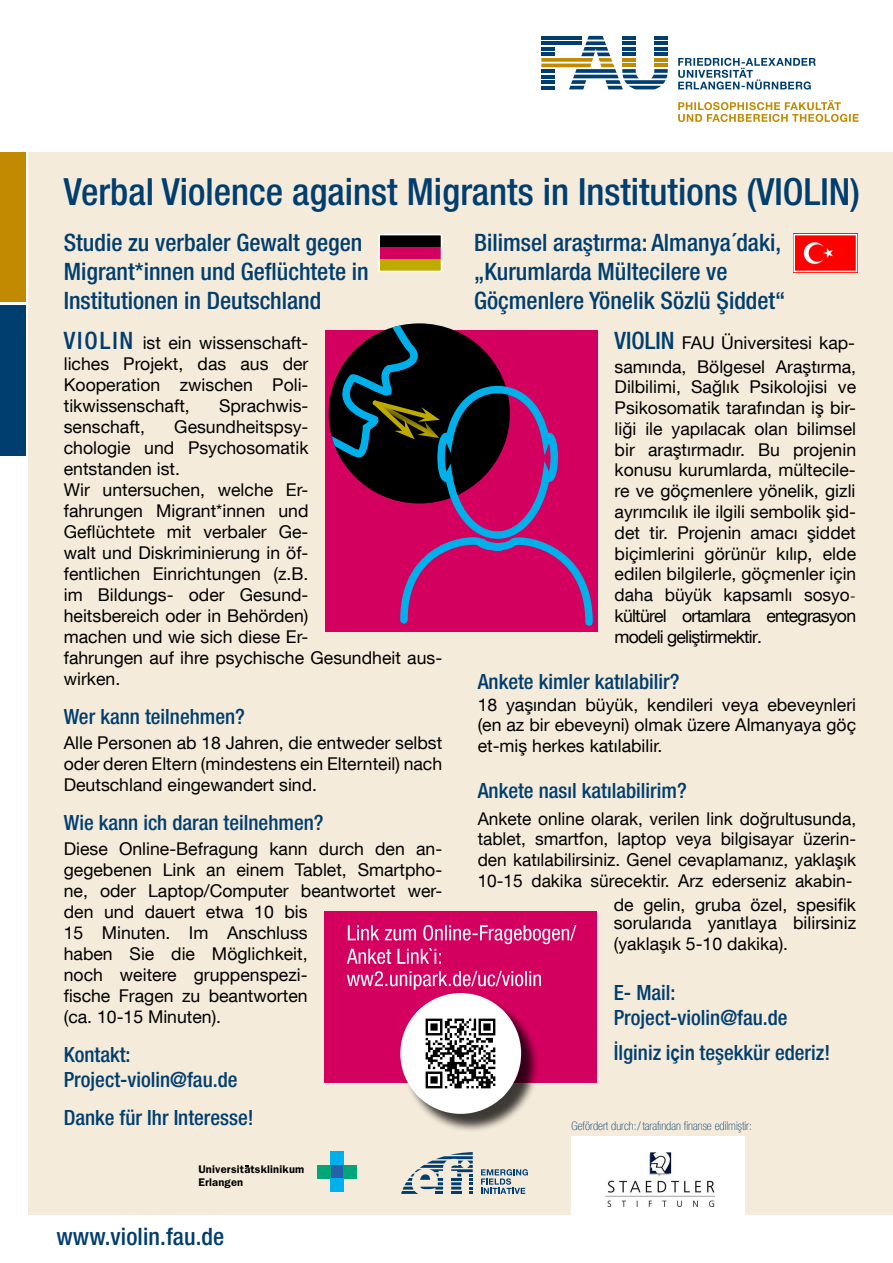
<style>
.page{position:relative;width:893px;height:1263px;background:#fff}
.page>*{position:absolute;margin:0;border:0;box-sizing:border-box;transform-origin:0 0}
.t1{font:500 condensed 37.5px "Helvetica Neue LT Com";color:#003e6f}
.t2{font:500 condensed 24px/28.8px "Helvetica Neue LT Com";color:#003e6f}
.t3{font:500 condensed 21px/25.2px "Helvetica Neue LT Com";color:#003e6f}
.t4{font:17.7px/21px "Helvetica Neue LT Com";color:#000;text-align:justify}
.t5{font:100 condensed 12px "Helvetica Neue LT Com";color:#003e6f}
.t6{font:600 11.1px/12.8px "Franklin Gothic LT";letter-spacing:.015em;color:#000}
.s1{font-weight:500;font-stretch:condensed;font-size:24px;color:#003e6f}
.s2{font-family:"Arial";font-size:16.5px}
.s3{font-family:"Arial"}
.s4{font-family:"Arial";font-weight:700;font-stretch:normal}
</style>
<div class="page">
<div style="left:28px;top:152px;width:865px;height:1062px;background:#f5ebda"></div>
<div style="left:0;top:152px;width:26px;height:152px;background:#c28a00"></div>
<div style="left:0;top:304px;width:26px;height:151px;background:#003e6f"></div>
<hr style="left:0;top:302px;width:26px;height:3px;background:#fff">
<svg style="left:678px;top:58px;width:138px;height:32px"></svg>
<svg style="left:541px;top:36px;width:127px;height:53px"></svg>
<svg style="left:678px;top:100px;width:181px;height:22px"></svg>
<div style="left:380px;top:235px;width:61px;height:12px;background:#000"></div>
<div style="left:380px;top:247px;width:61px;height:12px;background:#d4005f"></div>
<div style="left:380px;top:259px;width:61px;height:12px;background:#beab00"></div>
<div style="left:378px;top:234px;width:64px;height:38px;border:2px solid #fff"></div>
<svg style="left:481px;top:1169px;width:47px;height:25px"></svg>
<svg style="left:401px;top:1152px;width:72px;height:42px"></svg>
<div style="left:330px;top:1152px;width:13px;height:13px;background:#00b0eb"></div>
<div style="left:330px;top:1165px;width:13px;height:13px;background:#2661ac"></div>
<div style="left:317px;top:1165px;width:13px;height:13px;background:#00a679"></div>
<div style="left:343px;top:1165px;width:13px;height:13px;background:#00a679"></div>
<div style="left:330px;top:1178px;width:13px;height:13px;background:#00b0eb"></div>
<div style="left:571px;top:1136px;width:174px;height:85px;background:#fff"></div>
<img style="left:605px;top:1152px;width:110px;height:54px">
<div style="left:325px;top:330px;width:273px;height:301px;background:#d4005f"></div>
<svg style="left:329px;top:323px;width:264px;height:303px"></svg>
<div style="left:325px;top:911px;width:272px;height:172px;background:#d4005f"></div>
<div style="left:403px;top:995px;width:137px;height:137px;background:#000;opacity:.75"></div>
<div style="left:400px;top:993px;width:121px;height:121px;background:#fff;border-radius:50%"></div>
<img style="left:416px;top:1009px;width:89px;height:89px">
<svg style="left:347px;top:971px;width:194px;height:19px"></svg>
<img style="left:796px;top:237px;width:58px;height:32px">
<div style="left:793px;top:234px;width:64px;height:38px;border:2px solid #fff"></div>
<svg style="left:347px;top:925px;width:229px;height:39px"></svg>
<h1 class="t1" style="left:64px;top:169px;width:798px">Verbal Violence against Migrants in Institutions (VIOLIN)</h1>
<h2 class="t2" style="left:64px;top:228px;width:306px">Studie zu verbaler Gewalt gegen<br>Migrant*innen und Geflüchtete in<br>Institutionen in Deutschland</h2>
<p class="t4" style="left:64px;top:332px;width:246px"><span class="s1">VIOLIN</span> ist ein wissenschaft&shy;liches Projekt, das aus der Kooperation zwischen Poli&shy;tikwissenschaft,</p>
<p class="t4" style="left:219px;top:395px;width:91px">Sprachwis-</p>
<p class="t4" style="left:64px;top:416px;width:380px;text-align:left;text-indent:110px">Gesundheitspsy-<br>chologie und Psychosomatik<br>entstanden ist.<br>Wir untersuchen, welche Er-<br>fahrungen Migrant*innen und<br>Geflüchtete mit verbaler Ge-<br>walt und Diskriminierung in öf-<br>fentlichen Einrichtungen (z.B.<br>im Bildungs- oder Gesund-<br>heitsbereich oder in Behörden)<br>machen und wie sich diese Er-<br>fahrungen auf ihre psychische Gesundheit aus&shy;wirken.</p>
<p class="t3" style="left:64px;top:703px;width:183px">Wer kann teilnehmen?</p>
<p class="t4" style="left:64px;top:732px;width:380px">Alle Personen ab 18 Jahren, die entweder selbst oder deren Eltern (mindestens ein Elternteil) nach Deutschland eingewandert sind.</p>
<p class="t3" style="left:64px;top:809px;width:261px">Wie kann ich daran teilnehmen?</p>
<p class="t4" style="left:64px;top:837px;width:380px;text-align:left">Diese Online-Befragung kann durch den an&shy;gegebenen Link an einem Tablet, Smartpho&shy;ne, oder Laptop/Computer beantwortet wer&shy;den und dauert etwa 10 bis<br>15 Minuten. Im Anschluss<br>haben Sie die Möglichkeit,<br>noch weitere gruppenspezi-<br>fische Fragen zu beantworten<br>(ca. 10-15 Minuten).</p>
<p class="t3" style="left:64px;top:1041px;width:175px">Kontakt:<br>Project-violin@fau.de</p>
<p class="t3" style="left:64px;top:1104px;width:191px">Danke für Ihr Interesse!</p>
<p class="t4" style="left:64px;top:416px;width:83px">senschaft,</p>
<p class="t6" style="left:198px;top:1163px;width:107px">Universitatsklinikum<br>Erlangen</p>
<h2 class="t2" style="left:56px;top:1222px;width:170px">www.violin.fau.de</h2>
<h2 class="t2" style="left:474px;top:228px;width:313px">Bilimsel araştırma: Almanya´daki, „Kurumlarda Mültecilere ve<br>Göçmenlere Yönelik Sözlü Şiddet“</h2>
<p class="t4" style="left:615px;top:330px;width:243px;line-height:23.7px"><span class="s1">VIOLIN</span> FAU Üniversitesi kap&shy;samında, Bölgesel Araştırma,</p>
<p class="t4" style="left:615px;top:376px;width:243px">Dilbilimi, Sağlık Psikolojisi ve Psikosomatik tarafından iş bir&shy;liği ile yapılacak olan bilimsel bir araştırmadır. Bu projenin konusu kurumlarda, mültecile&shy;re ve göçmenlere yönelik, gizli ayrımcılık ile ilgili sembolik şid&shy;det tir. Projenin amacı şiddet biçimlerini görünür kılıp, elde edilen bilgilerle, göçmenler için daha büyük kapsamlı sosyo&shy;kültürel ortamlara entegrasyon modeli geliştirmektir.</p>
<p class="t3" style="left:478px;top:669px;width:203px">Ankete kimler katılabilir?</p>
<p class="t4" style="left:478px;top:693px;width:380px">18 yaşından büyük, kendileri veya ebevey<span class="s2">n</span>leri (en az bir ebeveyni) olmak üzere Almanyaya göç et-miş herkes katılabilir.</p>
<p class="t3" style="left:478px;top:778px;width:211px">Ankete nasıl katılabilirim?</p>
<p class="t4" style="left:478px;top:808px;width:380px">Ankete online olarak, verilen <span class="s3">l</span>ink doğrultusunda, tablet, smartfon, laptop veya bilgisayar üzerin&shy;den katılabilirsiniz. Genel cevaplamanız, yaklaşık 10-15 dakika sürecektir. Arz ederseniz ak<span class="s2">a</span>bin-</p>
<p class="t4" style="left:614px;top:894px;width:244px;line-height:19.5px">de gel<span class="s3">i</span>n, gruba özel, spe<span class="s2">s</span>ifik sorularıda yanıtlaya bilirsiniz (yaklaşık 5-10 dakika).</p>
<p class="t3" style="left:614px;top:980px;width:175px">E- Mail:<br>Project-violin@fau.de</p>
<p class="t3" style="left:614px;top:1040px;width:218px">İlginiz <span class="s4">için</span> teşekkür ederiz!</p>
<p class="t5" style="left:571px;top:1118px;width:182px">Gefördert durch:/tarafından finanse edilmiştir:</p>
</div>
